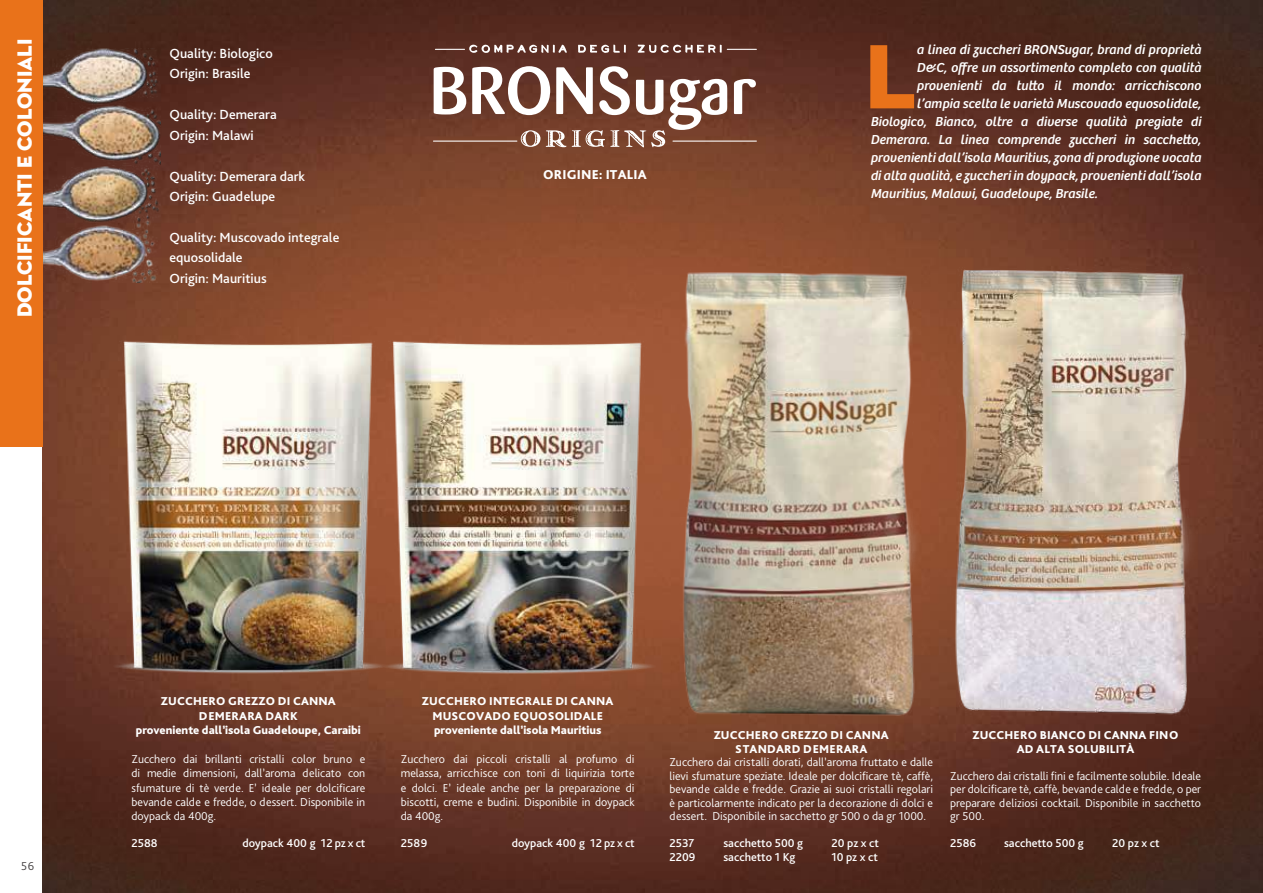
<style>
.page{position:relative;width:1263px;height:893px;background:#fff}
.page>*{position:absolute;margin:0;border:0;box-sizing:border-box;transform-origin:0 0}
.t1{font:92.85px "Neutra Disp Titling";color:#e9721a}
.t2{font:21px "Neutra Disp Titling";color:#fff}
.t3{font:500 13.8px/20.4px "Bliss Pro";color:#fff}
.t4{font:italic 13.5px "Bree";color:#fff}
.t5{font:800 13.5px "Bliss Pro";letter-spacing:.015em;color:#fff}
.t6{font:300 12px/14.4px "Bliss Pro";color:#fff;text-align:justify}
.t7{font:800 12px/14.4px "Bliss Pro";letter-spacing:.015em;color:#fff;text-align:center}
.t8{font:500 12px "Bliss Pro";color:#fff}
.t9{font:300 12px "Bliss Pro";color:#444041}
</style>
<div class="page">
<img style="left:43px;top:0;width:1220px;height:893px">
<img style="left:667px;top:262px;width:268px;height:470px">
<img style="left:950px;top:243px;width:251px;height:490px">
<img style="left:430px;top:280px;width:269px;height:453px">
<img style="left:67px;top:280px;width:363px;height:453px">
<img style="left:43px;top:48px;width:117px;height:235px">
<svg style="left:434px;top:67px;width:32px;height:48px"></svg>
<svg style="left:734px;top:79px;width:22px;height:35px"></svg>
<hr style="left:433px;top:141px;width:84px;height:1px;background:#fff">
<hr style="left:673px;top:141px;width:83px;height:1px;background:#fff">
<svg style="left:472px;top:66px;width:255px;height:81px"></svg>
<svg style="left:435px;top:45px;width:132px;height:8px"></svg>
<svg style="left:578px;top:45px;width:48px;height:8px"></svg>
<svg style="left:638px;top:45px;width:118px;height:8px"></svg>
<div style="left:0;top:0;width:43px;height:446px;background:#e9721a"></div>
<h2 class="t2" style="left:11px;top:317px;width:280px;rotate:-90deg">DOLCIFICANTI E COLONIALI</h2>
<p class="t3" style="left:169px;top:43px;width:105px">Quality: Biologico<br>Origin: Brasile</p>
<p class="t3" style="left:169px;top:104px;width:109px">Quality: Demerara<br>Origin: Malawi</p>
<p class="t3" style="left:169px;top:165px;width:137px">Quality: Demerara dark<br>Origin: Guadelupe</p>
<p class="t3" style="left:169px;top:227px;width:171px">Quality: Muscovado integrale equosolidale<br>Origin: Mauritius</p>
<p class="t5" style="left:543px;top:166px;width:105px">ORIGINE: ITALIA</p>
<h1 class="t1" style="left:865px;top:19px;width:53px">L</h1>
<p class="t4" style="left:916px;top:42px;width:286px">a linea di zuccheri BRONSugar, brand di proprietà</p>
<p class="t4" style="left:916px;top:60px;width:286px">D&amp;C, offre un assortimento completo con qualità</p>
<p class="t4" style="left:916px;top:78px;width:286px">provenienti da tutto il mondo: arricchiscono</p>
<p class="t4" style="left:916px;top:96px;width:286px">l’ampia scelta le varietà Muscovado equosolidale,</p>
<p class="t4" style="left:870px;top:114px;width:332px">Biologico, Bianco, oltre a diverse qualità pregiate di</p>
<p class="t4" style="left:870px;top:132px;width:332px">Demerara. La linea comprende zuccheri in sacchetto,</p>
<p class="t4" style="left:870px;top:150px;width:332px">provenienti dall’isola Mauritius, zona di produzione vocata</p>
<p class="t4" style="left:870px;top:168px;width:332px">di alta qualità, e zuccheri in doypack, provenienti dall’isola</p>
<p class="t4" style="left:870px;top:186px;width:228px">Mauritius, Malawi, Guadeloupe, Brasile.</p>
<p class="t9" style="left:21px;top:858px;width:15px">56</p>
<p class="t7" style="left:136px;top:694px;width:226px">ZUCCHERO GREZZO DI CANNA<br>DEMERARA DARK<br>proveniente dall’isola Guadeloupe, Caraibi</p>
<p class="t6" style="left:131px;top:751px;width:235px">Zucchero dai brillanti cristalli color bruno e di medie dimensioni, dall’aroma delicato con sfumature di tè verde. E’ ideale per dolcificare bevande calde e fredde, o dessert. Disponibile in doypack da 400g.</p>
<p class="t8" style="left:131px;top:836px;width:28px">2588</p>
<p class="t8" style="left:242px;top:836px;width:124px">doypack 400 g 12 pz x ct</p>
<p class="t7" style="left:422px;top:694px;width:193px">ZUCCHERO INTEGRALE DI CANNA<br>MUSCOVADO EQUOSOLIDALE proveniente dall’isola Mauritius</p>
<p class="t6" style="left:401px;top:751px;width:235px">Zucchero dai piccoli cristalli al profumo di melassa, arricchisce con toni di liquirizia torte e dolci. E’ ideale anche per la preparazione di biscotti, creme e budini. Disponibile in doypack da 400g.</p>
<p class="t8" style="left:401px;top:836px;width:28px">2589</p>
<p class="t8" style="left:512px;top:836px;width:124px">doypack 400 g 12 pz x ct</p>
<p class="t7" style="left:714px;top:728px;width:176px;line-height:13.5px">ZUCCHERO GREZZO DI CANNA<br>STANDARD DEMERARA</p>
<p class="t6" style="left:669px;top:755px;width:265px;line-height:13.5px">Zucchero dai cristalli dorati, dall’aroma fruttato e dalle lievi sfumature speziate. Ideale per dolcificare tè, caffè, bevande calde e fredde. Grazie ai suoi cristalli regolari è particolarmente indicato per la decorazione di dolci e dessert. Disponibile in sacchetto gr 500 o da gr 1000.</p>
<p class="t8" style="left:669px;top:836px;width:26px">2537</p>
<p class="t8" style="left:723px;top:836px;width:81px">sacchetto 500 g</p>
<p class="t8" style="left:831px;top:836px;width:49px">20 pz x ct</p>
<p class="t8" style="left:669px;top:849px;width:27px">2209</p>
<p class="t8" style="left:723px;top:849px;width:74px">sacchetto 1 Kg</p>
<p class="t8" style="left:831px;top:849px;width:48px">10 pz x ct</p>
<p class="t7" style="left:972px;top:728px;width:208px;line-height:13.5px">ZUCCHERO BIANCO DI CANNA FINO<br>AD ALTA SOLUBILITÀ</p>
<p class="t6" style="left:950px;top:769px;width:252px;line-height:13.5px">Zucchero dai cristalli fini e facilmente solubile. Ideale per dolcificare tè, caffè, bevande calde e fredde, o per preparare deliziosi cocktail. Disponibile in sacchetto gr 500.</p>
<p class="t8" style="left:950px;top:836px;width:28px">2586</p>
<p class="t8" style="left:1004px;top:836px;width:81px">sacchetto 500 g</p>
<p class="t8" style="left:1112px;top:836px;width:49px">20 pz x ct</p>
</div>
